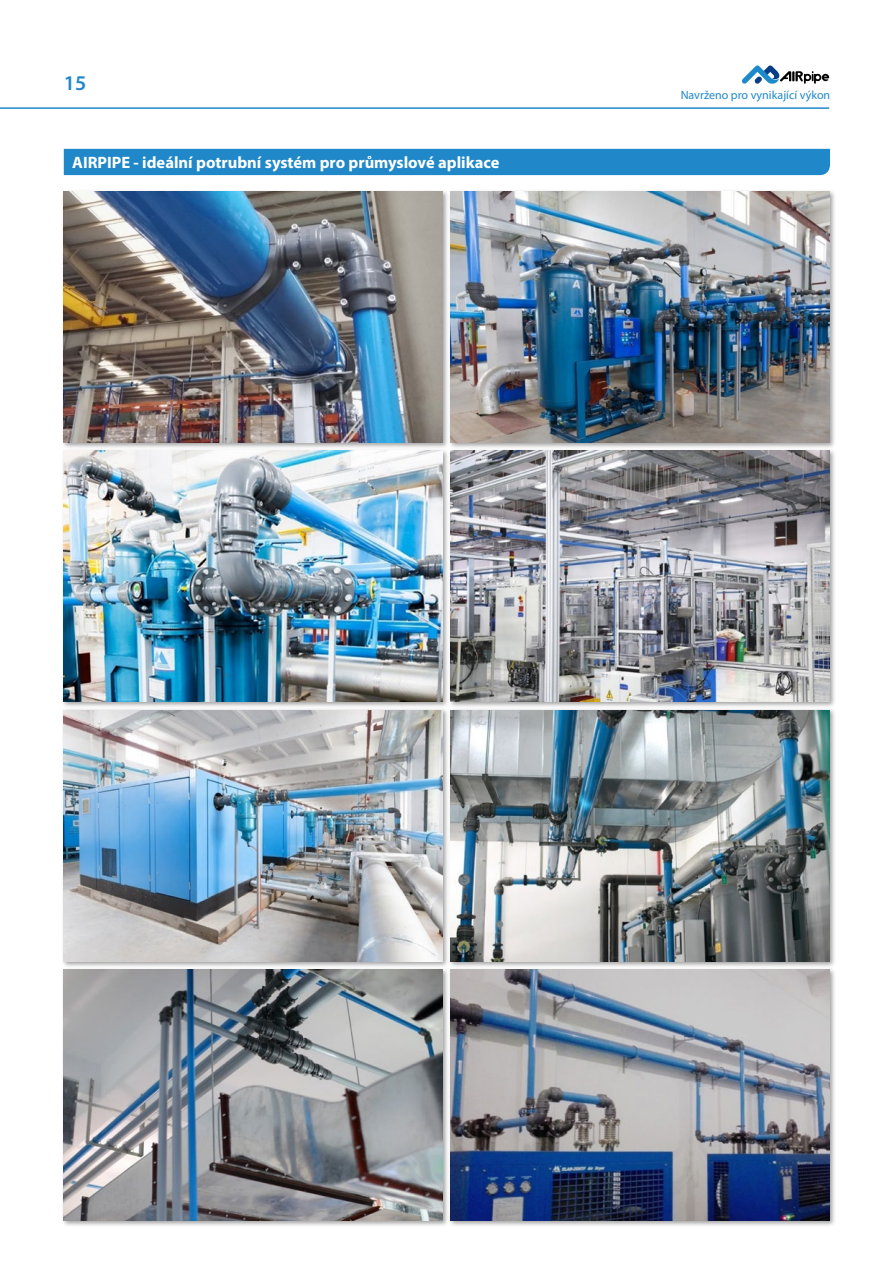
<style>
.page{position:relative;width:893px;height:1263px;background:#fff}
.page>*{position:absolute;margin:0;border:0;box-sizing:border-box;transform-origin:0 0}
.t1{font:600 21px "Myriad Pro";color:#2088c9}
.t2{font:700 16.5px "Myriad Pro";color:#fff}
.t3{font:12px "Myriad Pro";color:#2088c9}
</style>
<div class="page">
<hr style="left:0;top:107px;width:829px;height:2px;background:#2088c9">
<svg style="left:742px;top:65px;width:87px;height:19px"></svg>
<div style="left:61px;top:189px;width:388px;height:260px;background:#231f20;opacity:.43"></div>
<img style="left:64px;top:191px;width:378px;height:251px">
<div style="left:448px;top:189px;width:388px;height:260px;background:#231f20;opacity:.43"></div>
<img style="left:451px;top:191px;width:378px;height:251px">
<div style="left:61px;top:708px;width:388px;height:260px;background:#231f20;opacity:.43"></div>
<img style="left:64px;top:710px;width:378px;height:251px">
<div style="left:448px;top:708px;width:388px;height:260px;background:#231f20;opacity:.43"></div>
<img style="left:451px;top:710px;width:378px;height:251px">
<div style="left:61px;top:448px;width:388px;height:260px;background:#231f20;opacity:.43"></div>
<img style="left:64px;top:451px;width:378px;height:251px">
<div style="left:448px;top:448px;width:388px;height:260px;background:#231f20;opacity:.43"></div>
<img style="left:451px;top:451px;width:378px;height:251px">
<div style="left:61px;top:967px;width:388px;height:260px;background:#231f20;opacity:.43"></div>
<img style="left:64px;top:969px;width:378px;height:251px">
<div style="left:448px;top:967px;width:388px;height:260px;background:#231f20;opacity:.43"></div>
<img style="left:451px;top:969px;width:378px;height:251px">
<div style="left:64px;top:149px;width:766px;height:26px;background:#2088c9"></div>
<p class="t1" style="left:64px;top:70px;width:24px">15</p>
<p class="t2" style="left:72px;top:152px;width:429px">AIRPIPE - ideální potrubní systém pro průmyslové aplikace</p>
<p class="t3" style="left:681px;top:87px;width:151px">Navrženo pro vynikající výkon</p>
</div>
